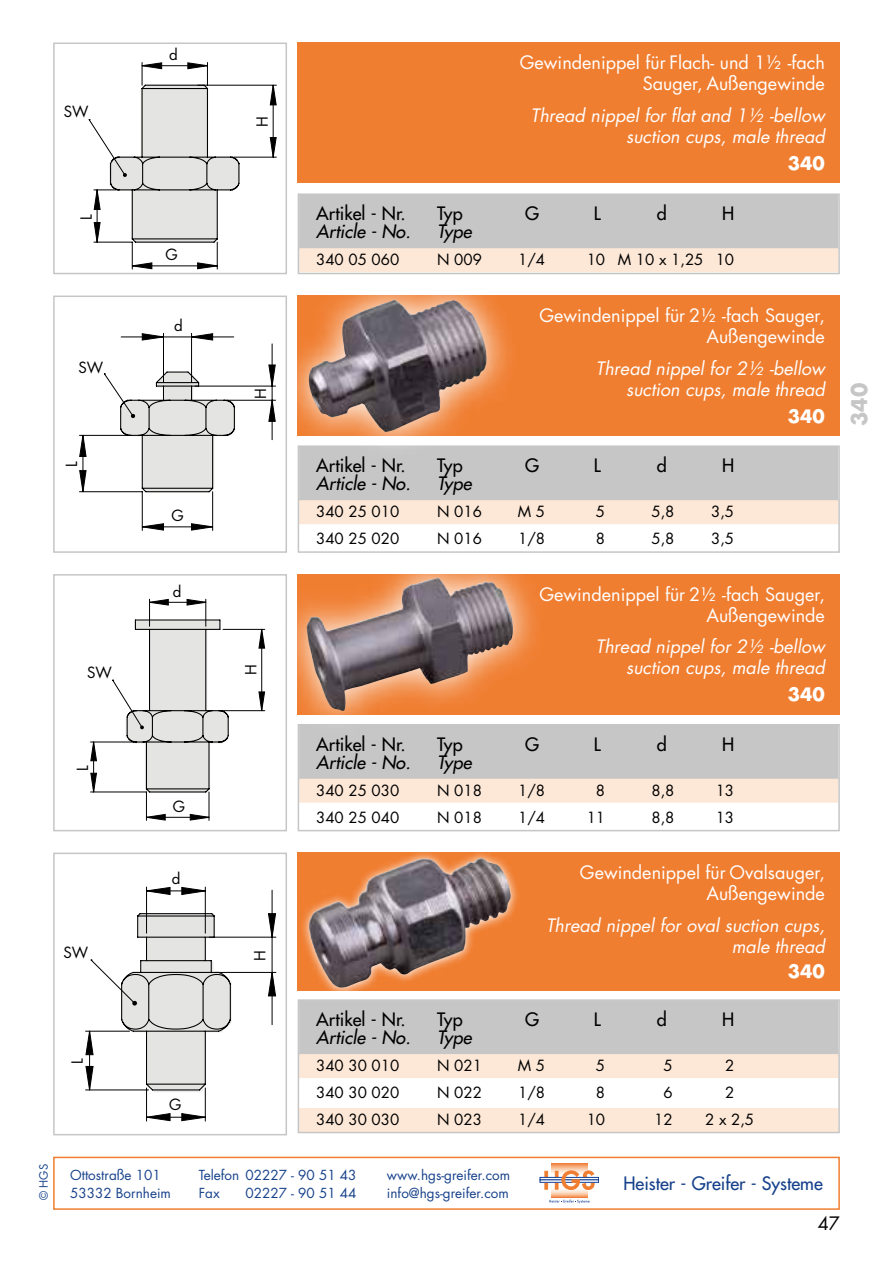
<style>
.page{position:relative;width:893px;height:1263px;background:#fff}
.page>*{position:absolute;margin:0;border:0;box-sizing:border-box;transform-origin:0 0}
.t1{font:700 21px "Futura";color:#c6c6c6}
.t2{font:italic 18px/21px "Futura";color:#fff;text-align:right}
.t3{font:18px/21px "Futura";color:#fff;text-align:right}
.t4{font:18px "Futura";color:#000}
.t5{font:italic 18px "Futura";color:#000}
.t6{font:18px "Futura";color:#17428b}
.t7{font:700 18px "Futura";color:#fff}
.t8{font:18px "Futura";color:#000}
.t9{font:15px "Futura";color:#000}
.t10{font:13.5px/18px "Futura";color:#17428b}
.t11{font:11.25px "Futura";color:#17428b}
</style>
<div class="page">
<div style="left:53px;top:1157px;width:787px;height:53px;background:#fff;border:2px solid #f07e31"></div>
<svg style="left:551px;top:1163px;width:37px;height:34px"></svg>
<svg style="left:549px;top:1199px;width:41px;height:4px"></svg>
<div style="left:540px;top:1177px;width:59px;height:3px;border:1px solid #164194"></div>
<div style="left:540px;top:1180px;width:59px;height:2px;border:1px solid #164194"></div>
<svg style="left:544px;top:1170px;width:50px;height:20px"></svg>
<div style="left:298px;top:43px;width:542px;height:140px;background:#f07e31"></div>
<svg style="left:79px;top:333px;width:197px;height:198px"></svg>
<div style="left:53px;top:296px;width:234px;height:257px;border:2px solid #c6c6c6"></div>
<svg style="left:88px;top:62px;width:189px;height:208px"></svg>
<div style="left:53px;top:43px;width:234px;height:231px;border:2px solid #c6c6c6"></div>
<div style="left:299px;top:194px;width:539px;height:56px;background:#c6c6c6"></div>
<div style="left:299px;top:248px;width:539px;height:24px;background:#fde8d7"></div>
<div style="left:298px;top:193px;width:542px;height:81px;border:2px solid #c6c6c6"></div>
<div style="left:298px;top:296px;width:542px;height:140px;background:#f07e31"></div>
<div style="left:298px;top:574px;width:542px;height:140px;background:#f07e31"></div>
<svg style="left:90px;top:598px;width:175px;height:223px"></svg>
<div style="left:53px;top:574px;width:234px;height:257px;border:2px solid #c6c6c6"></div>
<svg style="left:85px;top:886px;width:191px;height:235px"></svg>
<div style="left:53px;top:853px;width:234px;height:282px;border:2px solid #c6c6c6"></div>
<div style="left:299px;top:446px;width:539px;height:56px;background:#c6c6c6"></div>
<div style="left:299px;top:500px;width:539px;height:24px;background:#fde8d7"></div>
<div style="left:298px;top:445px;width:542px;height:108px;border:2px solid #c6c6c6"></div>
<div style="left:299px;top:725px;width:539px;height:55px;background:#c6c6c6"></div>
<div style="left:299px;top:779px;width:539px;height:24px;background:#fde8d7"></div>
<div style="left:298px;top:724px;width:542px;height:107px;border:2px solid #c6c6c6"></div>
<div style="left:298px;top:853px;width:542px;height:138px;background:#f07e31"></div>
<div style="left:299px;top:1000px;width:539px;height:56px;background:#c6c6c6"></div>
<div style="left:299px;top:1054px;width:539px;height:24px;background:#fde8d7"></div>
<div style="left:299px;top:1108px;width:539px;height:24px;background:#fde8d7"></div>
<div style="left:298px;top:999px;width:542px;height:134px;border:2px solid #c6c6c6"></div>
<svg style="left:279px;top:271px;width:238px;height:190px"></svg>
<img style="left:305px;top:299px;width:185px;height:133px">
<svg style="left:277px;top:549px;width:266px;height:191px"></svg>
<img style="left:306px;top:577px;width:208px;height:134px">
<svg style="left:300px;top:852px;width:220px;height:139px"></svg>
<img style="left:308px;top:858px;width:203px;height:131px">
<p class="t11" style="left:36px;top:1200px;width:38px;rotate:-90deg">© HGS</p>
<p class="t9" style="left:64px;top:101px;width:26px">SW</p>
<p class="t9" style="left:76px;top:220px;width:7px;rotate:-90deg">L</p>
<p class="t9" style="left:78px;top:357px;width:26px">SW</p>
<p class="t9" style="left:61px;top:467px;width:7px;rotate:-90deg">L</p>
<p class="t9" style="left:169px;top:44px;width:10px">d</p>
<p class="t9" style="left:166px;top:244px;width:14px">G</p>
<p class="t9" style="left:174px;top:315px;width:10px">d</p>
<p class="t9" style="left:172px;top:505px;width:14px">G</p>
<p class="t9" style="left:173px;top:581px;width:10px">d</p>
<p class="t9" style="left:252px;top:127px;width:12px;rotate:-90deg">H</p>
<p class="t9" style="left:250px;top:399px;width:12px;rotate:-90deg">H</p>
<p class="t9" style="left:87px;top:662px;width:26px">SW</p>
<p class="t9" style="left:241px;top:675px;width:12px;rotate:-90deg">H</p>
<p class="t9" style="left:72px;top:771px;width:7px;rotate:-90deg">L</p>
<p class="t9" style="left:63px;top:942px;width:26px">SW</p>
<p class="t9" style="left:67px;top:1064px;width:7px;rotate:-90deg">L</p>
<p class="t9" style="left:173px;top:796px;width:14px">G</p>
<p class="t9" style="left:172px;top:868px;width:10px">d</p>
<p class="t9" style="left:169px;top:1095px;width:14px">G</p>
<p class="t9" style="left:250px;top:961px;width:12px;rotate:-90deg">H</p>
<p class="t3" style="left:520px;top:52px;width:307px">Gewindenippel für Flach- und 1½ -fach<br>Sauger, Außengewinde</p>
<p class="t2" style="left:531px;top:105px;width:296px">Thread nippel for flat and 1½ -bellow suction cups, male thread</p>
<p class="t4" style="left:316px;top:202px;width:91px">Artikel - Nr.</p>
<p class="t4" style="left:437px;top:202px;width:27px">Typ</p>
<p class="t4" style="left:525px;top:202px;width:16px">G</p>
<p class="t4" style="left:594px;top:202px;width:8px">L</p>
<p class="t4" style="left:657px;top:202px;width:12px">d</p>
<p class="t4" style="left:722px;top:202px;width:14px">H</p>
<p class="t5" style="left:316px;top:220px;width:96px">Article - No.</p>
<p class="t5" style="left:437px;top:220px;width:36px">Type</p>
<p class="t9" style="left:316px;top:249px;width:85px">340 05 060</p>
<p class="t9" style="left:437px;top:249px;width:46px">N 009</p>
<p class="t9" style="left:518px;top:249px;width:29px">1/4</p>
<p class="t9" style="left:587px;top:249px;width:149px">10 M 10 x 1,25 10</p>
<p class="t7" style="left:788px;top:150px;width:39px">340</p>
<p class="t3" style="left:539px;top:305px;width:287px">Gewindenippel für 2½ -fach Sauger,<br>Außengewinde</p>
<p class="t2" style="left:596px;top:357px;width:230px">Thread nippel for 2½ -bellow suction cups, male thread</p>
<p class="t4" style="left:316px;top:454px;width:91px">Artikel - Nr.</p>
<p class="t4" style="left:437px;top:454px;width:27px">Typ</p>
<p class="t4" style="left:525px;top:454px;width:16px">G</p>
<p class="t4" style="left:594px;top:454px;width:8px">L</p>
<p class="t4" style="left:657px;top:454px;width:12px">d</p>
<p class="t4" style="left:722px;top:454px;width:14px">H</p>
<p class="t5" style="left:316px;top:472px;width:96px">Article - No.</p>
<p class="t5" style="left:437px;top:472px;width:36px">Type</p>
<p class="t9" style="left:316px;top:501px;width:85px">340 25 010</p>
<p class="t9" style="left:437px;top:501px;width:46px">N 016</p>
<p class="t9" style="left:518px;top:501px;width:29px">M 5</p>
<p class="t9" style="left:596px;top:501px;width:11px">5</p>
<p class="t9" style="left:651px;top:501px;width:25px">5,8</p>
<p class="t9" style="left:711px;top:501px;width:25px">3,5</p>
<p class="t9" style="left:316px;top:528px;width:85px">340 25 020</p>
<p class="t9" style="left:437px;top:528px;width:46px">N 016</p>
<p class="t9" style="left:518px;top:528px;width:29px">1/8</p>
<p class="t9" style="left:596px;top:528px;width:11px">8</p>
<p class="t9" style="left:651px;top:528px;width:25px">5,8</p>
<p class="t9" style="left:711px;top:528px;width:25px">3,5</p>
<p class="t7" style="left:788px;top:403px;width:39px">340</p>
<p class="t3" style="left:539px;top:584px;width:287px">Gewindenippel für 2½ -fach Sauger,<br>Außengewinde</p>
<p class="t2" style="left:596px;top:636px;width:230px">Thread nippel for 2½ -bellow suction cups, male thread</p>
<p class="t4" style="left:316px;top:732px;width:91px">Artikel - Nr.</p>
<p class="t4" style="left:437px;top:732px;width:27px">Typ</p>
<p class="t4" style="left:525px;top:732px;width:16px">G</p>
<p class="t4" style="left:594px;top:732px;width:8px">L</p>
<p class="t4" style="left:657px;top:732px;width:12px">d</p>
<p class="t4" style="left:722px;top:732px;width:14px">H</p>
<p class="t5" style="left:316px;top:750px;width:96px">Article - No.</p>
<p class="t5" style="left:437px;top:750px;width:36px">Type</p>
<p class="t9" style="left:316px;top:780px;width:85px">340 25 030</p>
<p class="t9" style="left:437px;top:780px;width:46px">N 018</p>
<p class="t9" style="left:518px;top:780px;width:29px">1/8</p>
<p class="t9" style="left:596px;top:780px;width:11px">8</p>
<p class="t9" style="left:651px;top:780px;width:25px">8,8</p>
<p class="t9" style="left:716px;top:780px;width:20px">13</p>
<p class="t9" style="left:316px;top:807px;width:85px">340 25 040</p>
<p class="t9" style="left:437px;top:807px;width:46px">N 018</p>
<p class="t9" style="left:518px;top:807px;width:29px">1/4</p>
<p class="t9" style="left:587px;top:807px;width:20px">11</p>
<p class="t9" style="left:651px;top:807px;width:25px">8,8</p>
<p class="t9" style="left:716px;top:807px;width:20px">13</p>
<p class="t7" style="left:788px;top:682px;width:39px">340</p>
<p class="t3" style="left:580px;top:862px;width:246px">Gewindenippel für Ovalsauger,<br>Außengewinde</p>
<p class="t2" style="left:546px;top:915px;width:280px">Thread nippel for oval suction cups, male thread</p>
<p class="t4" style="left:316px;top:1008px;width:91px">Artikel - Nr.</p>
<p class="t4" style="left:437px;top:1008px;width:27px">Typ</p>
<p class="t4" style="left:525px;top:1008px;width:16px">G</p>
<p class="t4" style="left:594px;top:1008px;width:8px">L</p>
<p class="t4" style="left:657px;top:1008px;width:12px">d</p>
<p class="t4" style="left:722px;top:1008px;width:14px">H</p>
<p class="t5" style="left:316px;top:1026px;width:96px">Article - No.</p>
<p class="t5" style="left:437px;top:1026px;width:36px">Type</p>
<p class="t9" style="left:316px;top:1055px;width:85px">340 30 010</p>
<p class="t9" style="left:437px;top:1055px;width:46px">N 021</p>
<p class="t9" style="left:518px;top:1055px;width:29px">M 5</p>
<p class="t9" style="left:596px;top:1055px;width:11px">5</p>
<p class="t9" style="left:663px;top:1055px;width:11px">5</p>
<p class="t9" style="left:725px;top:1055px;width:11px">2</p>
<p class="t9" style="left:316px;top:1082px;width:85px">340 30 020</p>
<p class="t9" style="left:437px;top:1082px;width:46px">N 022</p>
<p class="t9" style="left:518px;top:1082px;width:29px">1/8</p>
<p class="t9" style="left:596px;top:1082px;width:11px">8</p>
<p class="t9" style="left:663px;top:1082px;width:11px">6</p>
<p class="t9" style="left:725px;top:1082px;width:11px">2</p>
<p class="t9" style="left:316px;top:1109px;width:85px">340 30 030</p>
<p class="t9" style="left:437px;top:1109px;width:46px">N 023</p>
<p class="t9" style="left:518px;top:1109px;width:29px">1/4</p>
<p class="t9" style="left:587px;top:1109px;width:20px">10</p>
<p class="t9" style="left:654px;top:1109px;width:20px">12</p>
<p class="t9" style="left:705px;top:1109px;width:51px">2 x 2,5</p>
<p class="t7" style="left:788px;top:958px;width:39px">340</p>
<p class="t7" style="left:788px;top:961px;width:39px">340</p>
<h1 class="t1" style="left:845px;top:426px;width:45px;rotate:-90deg">340</h1>
<p class="t10" style="left:70px;top:1165px;width:102px">Ottostraße 101<br>53332 Bornheim</p>
<p class="t10" style="left:199px;top:1165px;width:159px">Telefon 02227 - 90 51 43<br>Fax</p>
<p class="t10" style="left:246px;top:1183px;width:112px">02227 - 90 51 44</p>
<p class="t10" style="left:387px;top:1165px;width:125px">www.hgs-greifer.com info@hgs-greifer.com</p>
<p class="t6" style="left:623px;top:1172px;width:201px">Heister - Greifer - Systeme</p>
<p class="t8" style="left:818px;top:1211px;width:24px">47</p>
</div>
